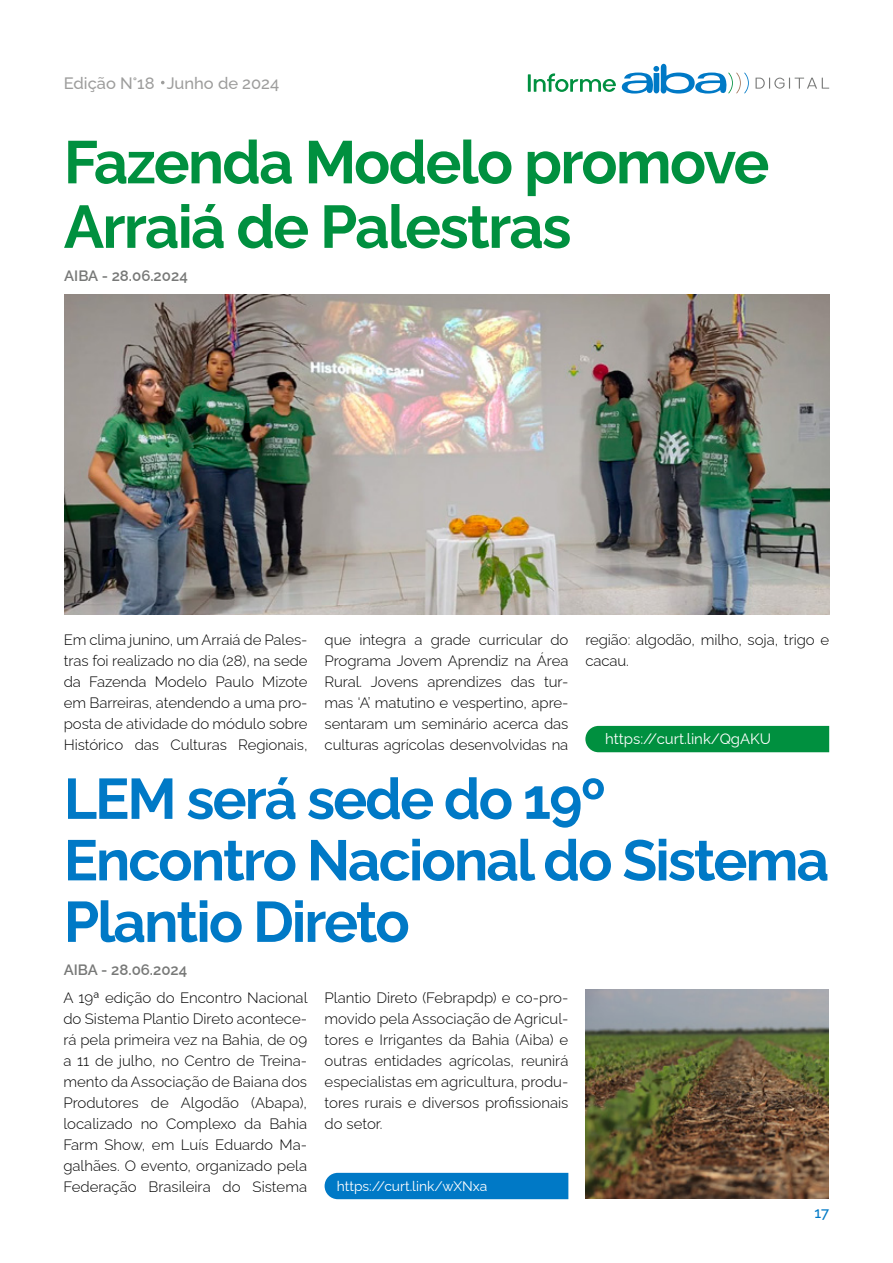
<style>
.page{position:relative;width:893px;height:1263px;background:#fff}
.page>*{position:absolute;margin:0;border:0;box-sizing:border-box;transform-origin:0 0}
.t1{font:700 60px/64.5px "Raleway";letter-spacing:-.03em;color:#00903f}
.t2{font:700 57px/61.5px "Raleway";letter-spacing:-.035em;color:#0079c6}
.t3{font:500 16.5px "Raleway";color:#9d9d9c}
.t4{font:300 15px/21px "Raleway";letter-spacing:-.005em;color:#000;text-align:justify}
.t5{font:600 15px "Raleway";color:#777877}
.t6{font:15px "Raleway";color:#fff}
.t7{font:500 15px "Raleway";color:#0079c6}
.t8{font:13.8px "Raleway";color:#fff}
</style>
<div class="page">
<div style="left:585px;top:726px;width:244px;height:26px;background:#00903f"></div>
<div style="left:325px;top:1173px;width:243px;height:26px;background:#0079c6"></div>
<img style="left:585px;top:989px;width:244px;height:209px">
<img style="left:64px;top:295px;width:765px;height:319px">
<hr style="left:528px;top:74px;width:3px;height:18px;background:#009040">
<svg style="left:534px;top:73px;width:82px;height:19px"></svg>
<svg style="left:755px;top:78px;width:74px;height:11px"></svg>
<svg style="left:622px;top:63px;width:127px;height:31px"></svg>
<svg style="left:161px;top:81px;width:4px;height:3px"></svg>
<p class="t3" style="left:64px;top:70px;width:217px">Edição N°18 Junho de 2024</p>
<h1 class="t1" style="left:64px;top:123px;width:707px">Fazenda Modelo promove<br>Arraiá de Palestras</h1>
<p class="t5" style="left:64px;top:264px;width:125px">AIBA - 28.06.2024</p>
<p class="t4" style="left:64px;top:627px;width:245px">Em clima junino, um Arraiá de Pales&shy;tras foi realizado no dia (28), na sede da Fazenda Modelo Paulo Mizote em Barreiras, atendendo a uma pro&shy;posta de atividade do módulo sobre Histórico das Culturas Regionais,</p>
<p class="t4" style="left:325px;top:627px;width:245px">que integra a grade curricular do Programa Jovem Aprendiz na Área Rural. Jovens aprendizes das tur&shy;mas ‘A’ matutino e vespertino, apre&shy;sentaram um seminário acerca das culturas agrícolas desenvolvidas na</p>
<p class="t4" style="left:585px;top:627px;width:245px">região: algodão, milho, soja, trigo e cacau.</p>
<p class="t6" style="left:605px;top:726px;width:168px">https://curt.link/QgAKU</p>
<h2 class="t2" style="left:64px;top:762px;width:767px">LEM será sede do 19º<br>Encontro Nacional do Sistema<br>Plantio Direto</h2>
<p class="t5" style="left:64px;top:958px;width:125px">AIBA - 28.06.2024</p>
<p class="t4" style="left:63px;top:986px;width:246px">A 19ª edição do Encontro Nacional do Sistema Plantio Direto acontece&shy;rá pela primeira vez na Bahia, de 09 a 11 de julho, no Centro de Treina&shy;mento da Associação de Baiana dos Produtores de Algodão (Abapa), localizado no Complexo da Bahia Farm Show, em Luís Eduardo Ma&shy;galhães. O evento, organizado pela Federação Brasileira do Sistema</p>
<p class="t4" style="left:325px;top:986px;width:245px">Plantio Direto (Febrapdp) e co-pro&shy;movido pela Associação de Agricul&shy;tores e Irrigantes da Bahia (Aiba) e outras entidades agrícolas, reunirá especialistas em agricultura, produ&shy;tores rurais e diversos profissionais do setor.</p>
<p class="t8" style="left:337px;top:1175px;width:152px">https://curt.link/wXNxa</p>
<p class="t7" style="left:814px;top:1201px;width:16px">17</p>
</div>
